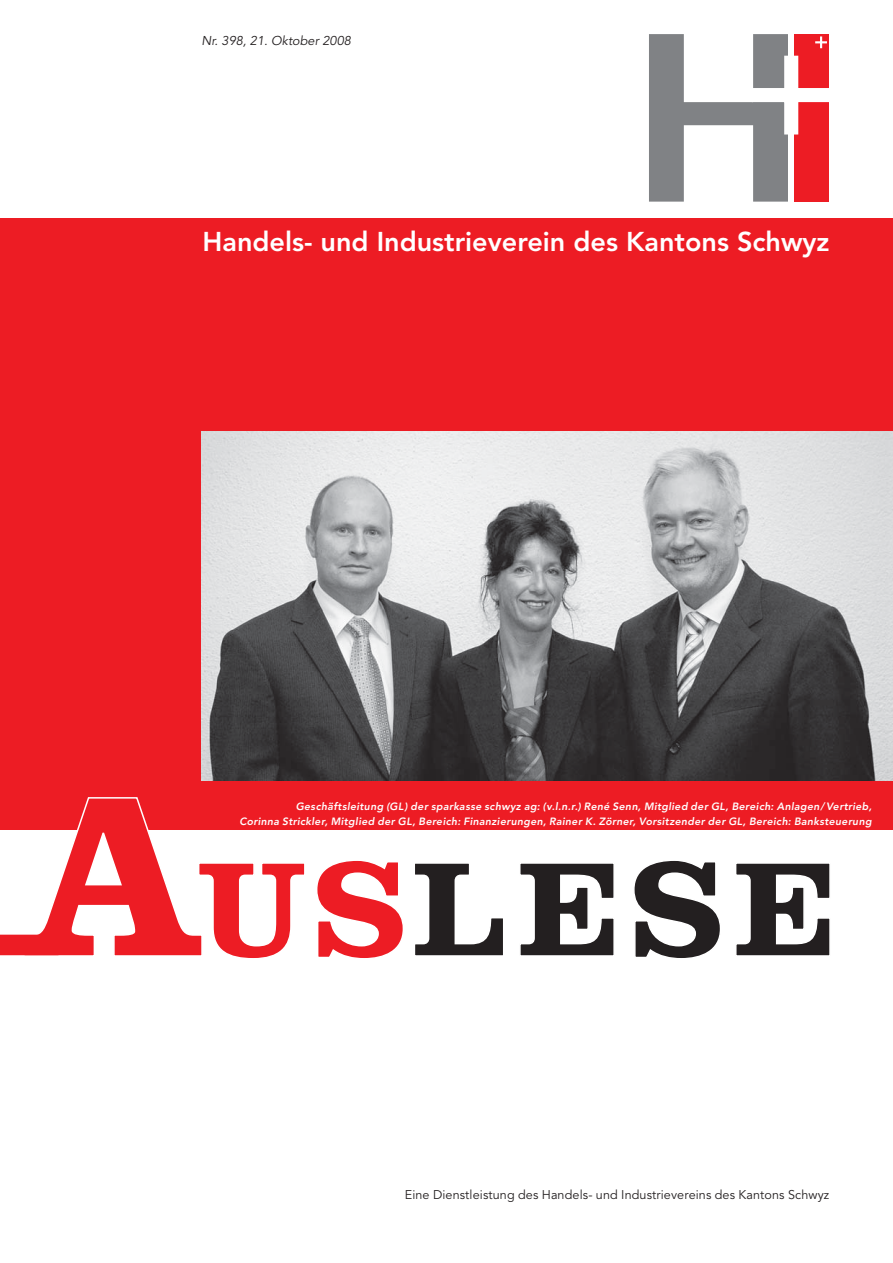
<style>
.page{position:relative;width:893px;height:1263px;background:#fff}
.page>*{position:absolute;margin:0;border:0;box-sizing:border-box;transform-origin:0 0}
.t1{font:800 27px "Avenir";color:#fff}
.t2{font:italic 12.75px "Avenir";color:#231f20}
.t3{font:12.6px "Avenir";letter-spacing:.01em;color:#231f20}
.t4{font:italic 800 10.5px/15px "Avenir";letter-spacing:.035em;color:#fff;text-align:right}
</style>
<div class="page">
<div style="left:0;top:218px;width:893px;height:612px;background:#ed1c24"></div>
<svg style="left:649px;top:34px;width:179px;height:168px"></svg>
<svg style="left:22px;top:797px;width:283px;height:161px"></svg>
<svg style="left:317px;top:860px;width:86px;height:98px"></svg>
<svg style="left:415px;top:860px;width:415px;height:98px"></svg>
<div style="left:0;top:935px;width:59px;height:20px;background:#ed1c24"></div>
<img style="left:201px;top:432px;width:692px;height:348px">
<p class="t2" style="left:202px;top:35px;width:151px">Nr. 398, 21. Oktober 2008</p>
<h1 class="t1" style="left:202px;top:231px;width:629px">Handels- und Industrieverein des Kantons Schwyz</h1>
<p class="t4" style="left:239px;top:799px;width:634px">Geschäftsleitung (GL) der sparkasse schwyz ag: (v.l.n.r.) René Senn, Mitglied der GL, Bereich: Anlagen/Vertrieb,<br>Corinna Strickler, Mitglied der GL, Bereich: Finanzierungen, Rainer K. Zörner, Vorsitzender der GL, Bereich: Banksteuerung</p>
<p class="t3" style="left:405px;top:1190px;width:426px">Eine Dienstleistung des Handels- und Industrievereins des Kantons Schwyz</p>
</div>
